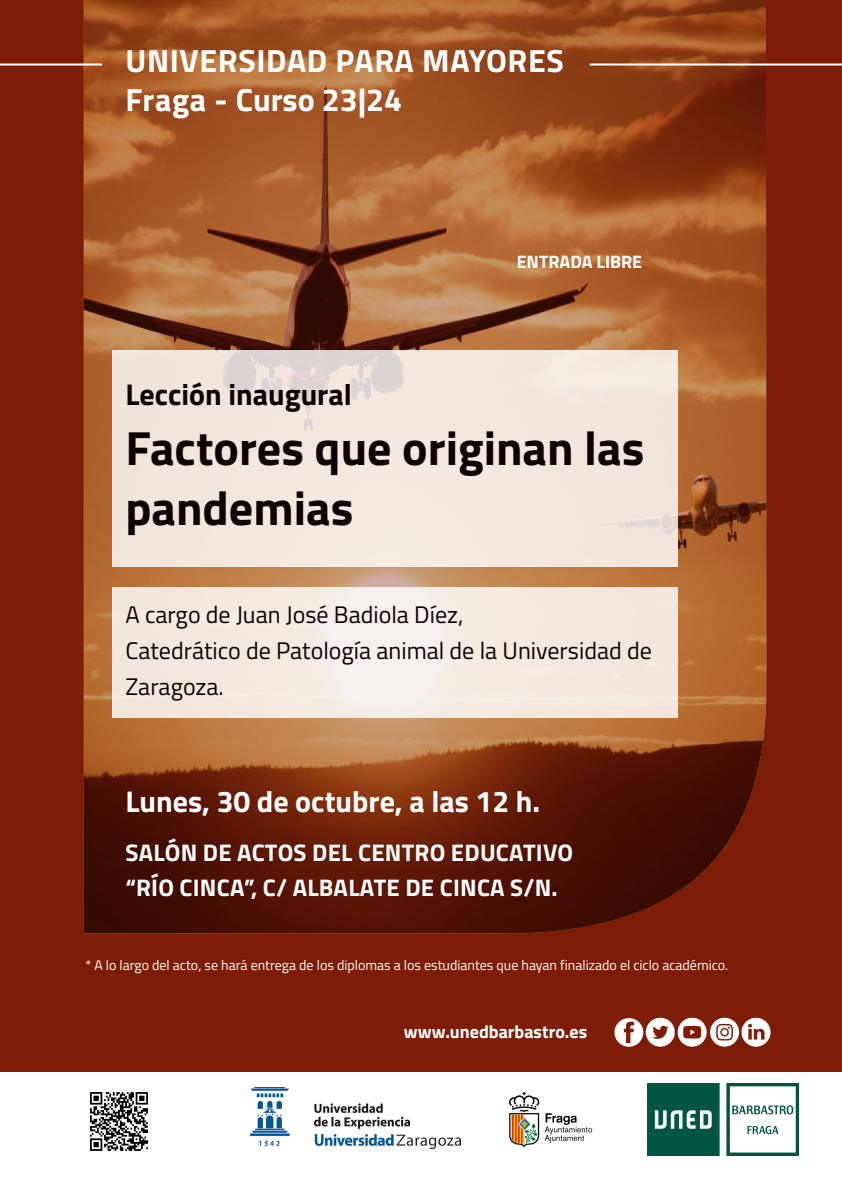
<style>
.page{position:relative;width:842px;height:1191px;background:#fff}
.page>*{position:absolute;margin:0;border:0;box-sizing:border-box;transform-origin:0 0}
.t1{font:700 48px/60px "Titillium Web";color:#100201}
.t2{font:700 32px "Titillium Web";letter-spacing:.02em;color:#fff}
.t3{font:700 32px "Titillium Web";color:#fff}
.t4{font:700 30px "Titillium Web";color:#fff}
.t5{font:700 30px "Titillium Web";color:#100201}
.t6{font:24px/36px "Titillium Web";color:#0f0100}
.t7{font:700 24px "Titillium Web";letter-spacing:.01em;color:#fff}
.t8{font:700 18px "Titillium Web";color:#fff}
.t9{font:14px "Titillium Web";color:#fff}
</style>
<div class="page">
<div style="left:0;top:0;width:842px;height:1071px;background:#7d1d07"></div>
<img style="left:84px;top:0;width:682px;height:933px">
<hr style="left:0;top:63px;width:102px;height:2px;background:#fff">
<img style="left:647px;top:1083px;width:151px;height:72px">
<hr style="left:590px;top:63px;width:252px;height:2px;background:#fff">
<img style="left:250px;top:1087px;width:211px;height:61px">
<img style="left:90px;top:1092px;width:58px;height:59px">
<img style="left:614px;top:1017px;width:157px;height:30px">
<div style="left:112px;top:350px;width:565px;height:217px;background:#f3e7de"></div>
<div style="left:112px;top:587px;width:565px;height:130px;background:linear-gradient(to right,#f4ebe3,#f4eae2)"></div>
<img style="left:509px;top:1091px;width:84px;height:57px">
<p class="t2" style="left:125px;top:37px;width:440px">UNIVERSIDAD PARA MAYORES</p>
<p class="t3" style="left:125px;top:75px;width:278px">Fraga - Curso 23|24</p>
<p class="t8" style="left:517px;top:248px;width:127px">ENTRADA LIBRE</p>
<p class="t5" style="left:125px;top:371px;width:228px">Lección inaugural</p>
<p class="t1" style="left:125px;top:415px;width:520px">Factores que originan las pandemias</p>
<p class="t6" style="left:125px;top:595px;width:339px">A cargo de Juan José Badiola Díez,</p>
<p class="t6" style="left:125px;top:631px;width:528px">Catedrático de Patología animal de la Universidad de<br>Zaragoza.</p>
<p class="t4" style="left:125px;top:779px;width:416px">Lunes, 30 de octubre, a las 12 h.</p>
<p class="t7" style="left:126px;top:834px;width:449px">SALÓN DE ACTOS DEL CENTRO EDUCATIVO</p>
<p class="t7" style="left:125px;top:869px;width:434px">“RÍO CINCA”, C/ ALBALATE DE CINCA S/N.</p>
<p class="t9" style="left:85px;top:955px;width:644px">* A lo largo del acto, se hará entrega de los diplomas a los estudiantes que hayan finalizado el ciclo académico.</p>
<p class="t8" style="left:404px;top:1017px;width:185px">www.unedbarbastro.es</p>
</div>
